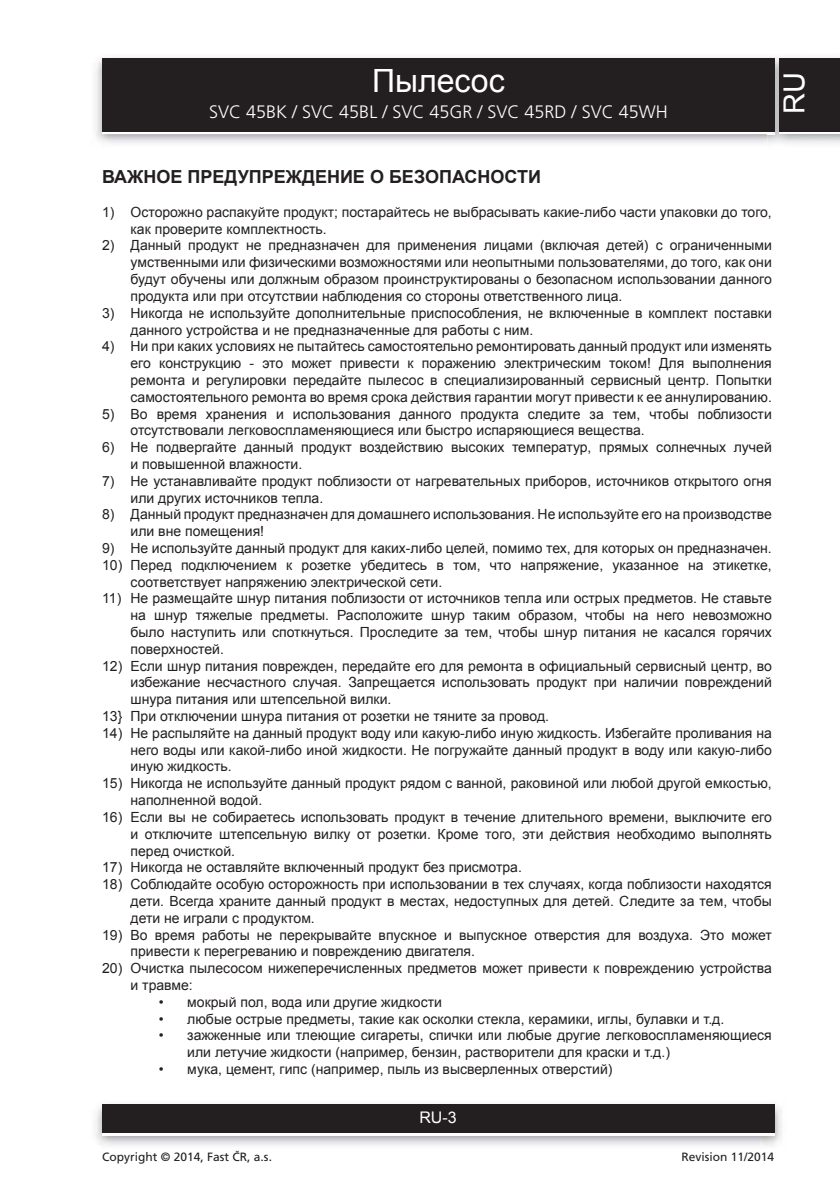
<style>
.page{position:relative;width:840px;height:1191px;background:#fff}
.page>*{position:absolute;margin:0;border:0;box-sizing:border-box;transform-origin:0 0}
.t1{font:32px "Arial";color:#fff}
.t2{font:29px "Arial";color:#fff}
.t3{font:300 18px "Frutiger CE";color:#fff}
.t4{font:700 18px "Arial";color:#231f20}
.t5{font:16px "Arial";color:#fff}
.t6{font:14px/16.8px "Arial";color:#231f20}
.t7{font:12px "Frutiger CE";color:#231f20}
</style>
<div class="page">
<img style="left:96px;top:57px;width:671px;height:87px">
<div style="left:102px;top:61px;width:672px;height:73px;background:linear-gradient(to right,#231f20,#231f20)"></div>
<div style="left:102px;top:58px;width:672px;height:73px;background:#231f20"></div>
<img style="left:96px;top:1104px;width:686px;height:42px">
<div style="left:102px;top:1107px;width:672px;height:28px;background:linear-gradient(to right,#fff,#fff)"></div>
<div style="left:102px;top:1104px;width:672px;height:28px;background:#231f20"></div>
<img style="left:767px;top:54px;width:18px;height:92px">
<svg style="left:767px;top:131px;width:7px;height:3px"></svg>
<img style="left:767px;top:58px;width:7px;height:3px">
<img style="left:767px;top:61px;width:7px;height:70px">
<div style="left:778px;top:61px;width:61px;height:73px;background:linear-gradient(to right,#231f20,#231f20)"></div>
<div style="left:778px;top:58px;width:61px;height:73px;background:#231f20"></div>
<h1 class="t1" style="left:372px;top:63px;width:134px">Пылесос</h1>
<p class="t3" style="left:209px;top:105px;width:460px">SVC 45BK / SVC 45BL / SVC 45GR / SVC 45RD / SVC 45WH</p>
<h2 class="t2" style="left:777px;top:114px;width:43px;rotate:-90deg">RU</h2>
<p class="t4" style="left:102px;top:167px;width:440px">ВАЖНОЕ ПРЕДУПРЕЖДЕНИЕ О БЕЗОПАСНОСТИ</p>
<p class="t6" style="left:130px;top:204px;width:642px;text-indent:-28px">1) Осторожно распакуйте продукт; постарайтесь не выбрасывать какие-либо части упаковки до того, как проверите комплектность.</p>
<p class="t6" style="left:130px;top:237px;width:642px;text-align:justify;text-indent:-28px">2) Данный продукт не предназначен для применения лицами (включая детей) с ограниченными умственными или физическими возможностями или неопытными пользователями, до того, как они будут обучены или должным образом проинструктированы о безопасном использовании данного продукта или при отсутствии наблюдения со стороны ответственного лица.</p>
<p class="t6" style="left:130px;top:304px;width:642px;text-indent:-28px">3) Никогда не используйте дополнительные приспособления, не включенные в комплект поставки данного устройства и не предназначенные для работы с ним.</p>
<p class="t6" style="left:130px;top:338px;width:642px;text-align:justify;text-indent:-28px">4) Ни при каких условиях не пытайтесь самостоятельно ремонтировать данный продукт или изменять его конструкцию - это может привести к поражению электрическим током! Для выполнения ремонта и регулировки передайте пылесос в специализированный сервисный центр. Попытки самостоятельного ремонта во время срока действия гарантии могут привести к ее аннулированию.</p>
<p class="t6" style="left:130px;top:405px;width:642px;text-indent:-28px">5) Во время хранения и использования данного продукта следите за тем, чтобы поблизости отсутствовали легковоспламеняющиеся или быстро испаряющиеся вещества.</p>
<p class="t6" style="left:130px;top:439px;width:642px;text-indent:-28px">6) Не подвергайте данный продукт воздействию высоких температур, прямых солнечных лучей и повышенной влажности.</p>
<p class="t6" style="left:130px;top:472px;width:642px;text-indent:-28px">7) Не устанавливайте продукт поблизости от нагревательных приборов, источников открытого огня или других источников тепла.</p>
<p class="t6" style="left:130px;top:506px;width:642px;text-indent:-28px">8) Данный продукт предназначен для домашнего использования. Не используйте его на производстве или вне помещения!</p>
<p class="t6" style="left:102px;top:540px;width:670px">9) Не используйте данный продукт для каких-либо целей, помимо тех, для которых он предназначен.</p>
<p class="t6" style="left:130px;top:556px;width:642px;text-indent:-28px">10) Перед подключением к розетке убедитесь в том, что напряжение, указанное на этикетке, соответствует напряжению электрической сети.</p>
<p class="t6" style="left:130px;top:590px;width:642px;text-align:justify;text-indent:-28px">11) Не размещайте шнур питания поблизости от источников тепла или острых предметов. Не ставьте на шнур тяжелые предметы. Расположите шнур таким образом, чтобы на него невозможно было наступить или споткнуться. Проследите за тем, чтобы шнур питания не касался горячих поверхностей.</p>
<p class="t6" style="left:102px;top:657px;width:670px">12) Если шнур питания поврежден, передайте его для ремонта в официальный сервисный центр, во</p>
<p class="t6" style="left:130px;top:674px;width:642px">избежание несчастного случая. Запрещается использовать продукт при наличии повреждений</p>
<p class="t6" style="left:130px;top:691px;width:262px">шнура питания или штепсельной вилки.</p>
<p class="t6" style="left:102px;top:708px;width:448px">13} При отключении шнура питания от розетки не тяните за провод.</p>
<p class="t6" style="left:130px;top:724px;width:642px;text-align:justify;text-indent:-28px">14) Не распыляйте на данный продукт воду или какую-либо иную жидкость. Избегайте проливания на него воды или какой-либо иной жидкости. Не погружайте данный продукт в воду или какую-либо иную жидкость.</p>
<p class="t6" style="left:130px;top:775px;width:642px;text-indent:-28px">15) Никогда не используйте данный продукт рядом с ванной, раковиной или любой другой емкостью, наполненной водой.</p>
<p class="t6" style="left:130px;top:808px;width:642px;text-align:justify;text-indent:-28px">16) Если вы не собираетесь использовать продукт в течение длительного времени, выключите его и отключите штепсельную вилку от розетки. Кроме того, эти действия необходимо выполнять перед очисткой.</p>
<p class="t6" style="left:102px;top:859px;width:421px">17) Никогда не оставляйте включенный продукт без присмотра.</p>
<p class="t6" style="left:130px;top:876px;width:642px;text-align:justify;text-indent:-28px">18) Соблюдайте особую осторожность при использовании в тех случаях, когда поблизости находятся дети. Всегда храните данный продукт в местах, недоступных для детей. Следите за тем, чтобы дети не играли с продуктом.</p>
<p class="t6" style="left:130px;top:926px;width:642px;text-indent:-28px">19) Во время работы не перекрывайте впускное и выпускное отверстия для воздуха. Это может привести к перегреванию и повреждению двигателя.</p>
<p class="t6" style="left:130px;top:960px;width:642px;text-indent:-28px">20) Очистка пылесосом нижеперечисленных предметов может привести к повреждению устройства и травме:</p>
<p class="t6" style="left:159px;top:993px;width:284px">• мокрый пол, вода или другие жидкости</p>
<p class="t6" style="left:159px;top:1010px;width:566px">• любые острые предметы, такие как осколки стекла, керамики, иглы, булавки и т.д.</p>
<p class="t6" style="left:187px;top:1027px;width:585px;text-indent:-28px">• зажженные или тлеющие сигареты, спички или любые другие легковоспламеняющиеся или летучие жидкости (например, бензин, растворители для краски и т.д.)</p>
<p class="t6" style="left:159px;top:1060px;width:455px">• мука, цемент, гипс (например, пыль из высверленных отверстий)</p>
<p class="t5" style="left:419px;top:1108px;width:39px">RU-3</p>
<p class="t7" style="left:102px;top:1152px;width:171px">Copyright © 2014, Fast ČR, a.s.</p>
<p class="t7" style="left:681px;top:1152px;width:94px">Revision 11/2014</p>
</div>
